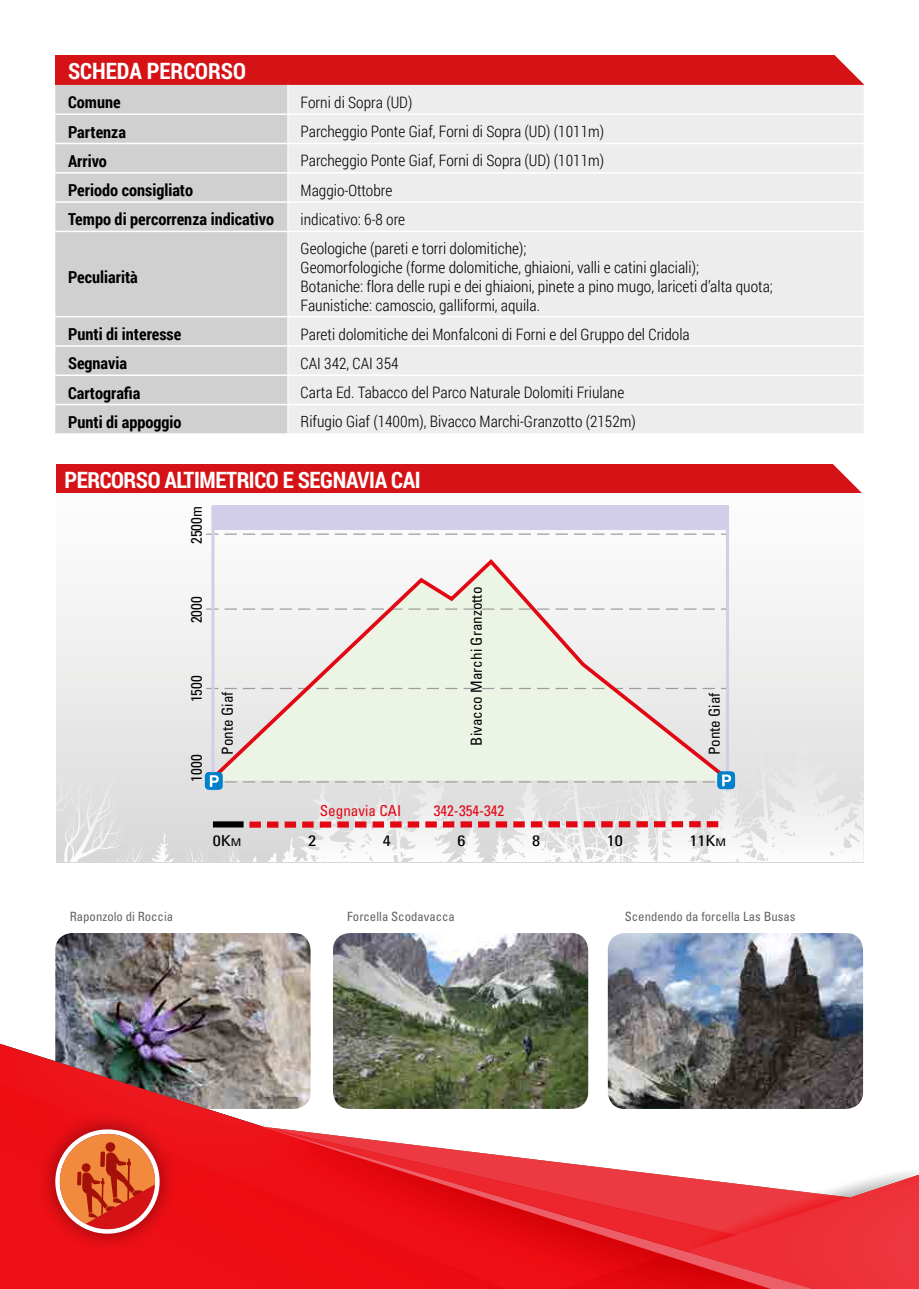
<style>
.page{position:relative;width:919px;height:1289px;background:#fff}
.page>*{position:absolute;margin:0;border:0;box-sizing:border-box;transform-origin:0 0}
.t1{font:700 22.5px "Roboto Condensed";letter-spacing:-.02em;color:#fff}
.t2{font:700 22.5px "Roboto Condensed";color:#fff}
.t3{font:700 16.5px "Roboto Condensed";color:#000}
.t4{font:300 15.75px/18.9px "Roboto Condensed";color:#000}
.t5{font:condensed 15.15px "Univers";color:#000}
.t6{font:condensed 15.15px "Univers";color:#e30613}
.t7{font:condensed 15.15px "Univers";color:#000;scale:1.2 1}
.t8{font:condensed 12.75px "Univers LT Std";color:#646363}
.s1{font-size:10.65px}
</style>
<div class="page">
<div style="left:55px;top:55px;width:808px;height:30px;background:#d51317"></div>
<div style="left:55px;top:85px;width:232px;height:348px;background:#d0d0d0"></div>
<div style="left:288px;top:85px;width:575px;height:348px;background:#ededed"></div>
<hr style="left:55px;top:113px;width:232px;height:2px;background:#fff">
<hr style="left:55px;top:143px;width:232px;height:1px;background:#fff">
<hr style="left:55px;top:172px;width:232px;height:1px;background:#fff">
<hr style="left:55px;top:201px;width:232px;height:2px;background:#fff">
<hr style="left:55px;top:231px;width:232px;height:1px;background:#fff">
<hr style="left:55px;top:316px;width:232px;height:1px;background:#fff">
<hr style="left:55px;top:345px;width:232px;height:2px;background:#fff">
<hr style="left:55px;top:374px;width:232px;height:2px;background:#fff">
<hr style="left:55px;top:404px;width:232px;height:1px;background:#fff">
<hr style="left:288px;top:113px;width:575px;height:2px;background:#fff">
<hr style="left:288px;top:143px;width:575px;height:1px;background:#fff">
<hr style="left:288px;top:172px;width:575px;height:1px;background:#fff">
<hr style="left:288px;top:201px;width:575px;height:2px;background:#fff">
<hr style="left:288px;top:231px;width:575px;height:1px;background:#fff">
<hr style="left:288px;top:316px;width:575px;height:1px;background:#fff">
<hr style="left:288px;top:345px;width:575px;height:2px;background:#fff">
<hr style="left:288px;top:374px;width:575px;height:2px;background:#fff">
<hr style="left:288px;top:404px;width:575px;height:1px;background:#fff">
<svg style="left:287px;top:85px;width:1px;height:58px"></svg>
<svg style="left:287px;top:173px;width:1px;height:58px"></svg>
<svg style="left:287px;top:317px;width:1px;height:116px"></svg>
<img style="left:607px;top:933px;width:256px;height:110px">
<img style="left:333px;top:933px;width:255px;height:110px">
<img style="left:55px;top:933px;width:255px;height:110px">
<svg style="left:56px;top:530px;width:807px;height:332px"></svg>
<svg style="left:832px;top:55px;width:32px;height:30px"></svg>
<div style="left:213px;top:821px;width:30px;height:6px;background:#000"></div>
<svg style="left:249px;top:821px;width:473px;height:6px;background:#e35b63"></svg>
<svg style="left:206px;top:533px;width:519px;height:1px"></svg>
<div style="left:213px;top:505px;width:515px;height:25px;background:#d2cde8"></div>
<hr style="left:211px;top:505px;width:3px;height:286px;background:#d2cde8">
<hr style="left:725px;top:505px;width:4px;height:286px;background:#d2cde8">
<svg style="left:207px;top:556px;width:524px;height:215px"></svg>
<svg style="left:205px;top:771px;width:530px;height:18px;background:#d8e2df"></svg>
<div style="left:56px;top:464px;width:806px;height:29px;background:#d51317"></div>
<svg style="left:833px;top:464px;width:29px;height:29px"></svg>
<svg style="left:0;top:1043px;width:918px;height:245px"></svg>
<div style="left:37px;top:1111px;width:141px;height:140px;background:#000;opacity:.45"></div>
<svg style="left:60px;top:1133px;width:95px;height:96px;background:#de623c"></svg>
<div style="left:55px;top:1129px;width:105px;height:104px;border:4px solid #fff;border-radius:50%"></div>
<h1 class="t2" style="left:68px;top:55px;width:179px">SCHEDA PERCORSO</h1>
<p class="t3" style="left:68px;top:91px;width:54px">Comune</p>
<p class="t4" style="left:300px;top:92px;width:113px">Forni di Sopra (UD)</p>
<p class="t3" style="left:68px;top:120px;width:59px">Partenza</p>
<p class="t4" style="left:300px;top:121px;width:305px">Parcheggio Ponte Giaf, Forni di Sopra (UD) (1011m)</p>
<p class="t3" style="left:68px;top:149px;width:40px">Arrivo</p>
<p class="t4" style="left:300px;top:151px;width:305px">Parcheggio Ponte Giaf, Forni di Sopra (UD) (1011m)</p>
<p class="t3" style="left:68px;top:179px;width:126px">Periodo consigliato</p>
<p class="t4" style="left:300px;top:180px;width:93px">Maggio-Ottobre</p>
<p class="t3" style="left:68px;top:208px;width:207px">Tempo di percorrenza indicativo</p>
<p class="t4" style="left:300px;top:209px;width:106px">indicativo: 6-8 ore</p>
<p class="t3" style="left:68px;top:265px;width:71px">Peculiarità</p>
<p class="t4" style="left:300px;top:238px;width:474px">Geologiche (pareti e torri dolomitiche);<br>Geomorfologiche (forme dolomitiche, ghiaioni, valli e catini glaciali);<br>Botaniche: flora delle rupi e dei ghiaioni, pinete a pino mugo, lariceti d’alta quota; Faunistiche: camoscio, galliformi, aquila.</p>
<p class="t3" style="left:68px;top:322px;width:115px">Punti di interesse</p>
<p class="t4" style="left:300px;top:324px;width:390px">Pareti dolomitiche dei Monfalconi di Forni e del Gruppo del Cridola</p>
<p class="t3" style="left:68px;top:352px;width:60px">Segnavia</p>
<p class="t4" style="left:300px;top:353px;width:99px">CAI 342, CAI 354</p>
<p class="t3" style="left:68px;top:381px;width:74px">Cartografia</p>
<p class="t4" style="left:300px;top:382px;width:325px">Carta Ed. Tabacco del Parco Naturale Dolomiti Friulane</p>
<p class="t3" style="left:68px;top:410px;width:115px">Punti di appoggio</p>
<p class="t4" style="left:300px;top:412px;width:336px">Rifugio Giaf (1400m), Bivacco Marchi-Granzotto (2152m)</p>
<h1 class="t1" style="left:65px;top:464px;width:357px">PERCORSO ALTIMETRICO E SEGNAVIA CAI</h1>
<p class="t5" style="left:187px;top:544px;width:39px;rotate:-90deg">2500m</p>
<p class="t5" style="left:187px;top:623px;width:28px;rotate:-90deg">2000</p>
<p class="t5" style="left:187px;top:702px;width:28px;rotate:-90deg">1500</p>
<p class="t5" style="left:187px;top:781px;width:28px;rotate:-90deg">1000</p>
<p class="t5" style="left:467px;top:745px;width:160px;rotate:-90deg">Bivacco Marchi Granzotto</p>
<p class="t5" style="left:218px;top:754px;width:65px;rotate:-90deg">Ponte Giaf</p>
<p class="t5" style="left:704px;top:755px;width:65px;rotate:-90deg">Ponte Giaf</p>
<p class="t6" style="left:320px;top:801px;width:83px">Segnavia CAI</p>
<p class="t6" style="left:434px;top:801px;width:72px">342-354-342</p>
<p class="t7" style="left:213px;top:831px;width:25px">0K<span class="s1">M</span></p>
<p class="t7" style="left:308px;top:831px;width:8px">2</p>
<p class="t7" style="left:382px;top:831px;width:8px">4</p>
<p class="t7" style="left:457px;top:831px;width:8px">6</p>
<p class="t7" style="left:532px;top:831px;width:8px">8</p>
<p class="t7" style="left:606px;top:831px;width:15px">10</p>
<p class="t7" style="left:689px;top:831px;width:32px">11K<span class="s1">M</span></p>
<p class="t8" style="left:70px;top:908px;width:105px">Raponzolo di Roccia</p>
<p class="t8" style="left:347px;top:908px;width:109px">Forcella Scodavacca</p>
<p class="t8" style="left:624px;top:908px;width:172px">Scendendo da forcella Las Busas</p>
</div>
